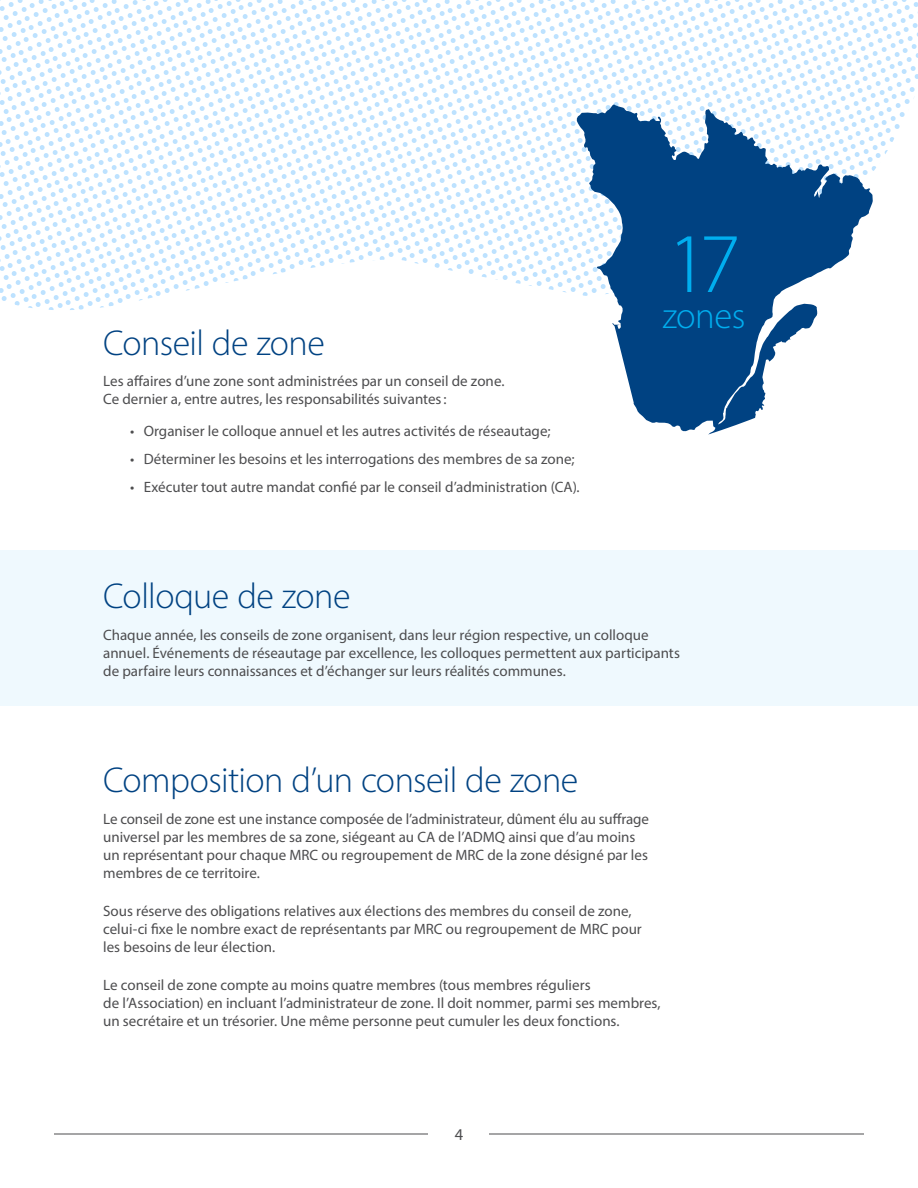
<style>
.page{position:relative;width:918px;height:1188px;background:#fff}
.page>*{position:absolute;margin:0;border:0;box-sizing:border-box;transform-origin:0 0}
.t1{font:300 85.5px "Myriad Pro";color:#00aeef}
.t2{font:300 36.6px "Myriad Pro";letter-spacing:-.015em;color:#00aeef}
.t3{font:300 36px "Myriad Pro";letter-spacing:-.015em;color:#004282}
.t4{font:16.5px "Myriad Pro";color:#4d4d4f}
.t5{font:15px/18px "Myriad Pro";color:#4d4d4f}
</style>
<div class="page">
<hr style="left:54px;top:1134px;width:810px;height:1px;background:#4d4d4f">
<div style="left:429px;top:1117px;width:60px;height:34px;background:#fff"></div>
<div style="left:0;top:550px;width:918px;height:155px;background:#eff9fe"></div>
<svg style="left:0;top:0;width:918px;height:310px"></svg>
<svg style="left:577px;top:104px;width:296px;height:331px;fill:#004282"></svg>
<h3 class="t3" style="left:103px;top:321px;width:223px">Conseil de zone</h3>
<p class="t5" style="left:103px;top:372px;width:403px">Les affaires d’une zone sont administrées par un conseil de zone.<br>Ce dernier a, entre autres, les responsabilités suivantes:</p>
<p class="t5" style="left:130px;top:421px;width:422px">• Organiser le colloque annuel et les autres activités de réseautage;</p>
<p class="t5" style="left:130px;top:449px;width:446px">• Déterminer les besoins et les interrogations des membres de sa zone;</p>
<p class="t5" style="left:130px;top:478px;width:451px">• Exécuter tout autre mandat confié par le conseil d’administration (CA).</p>
<h1 class="t1" style="left:667px;top:212px;width:75px">17</h1>
<h2 class="t2" style="left:662px;top:294px;width:84px">zones</h2>
<h3 class="t3" style="left:103px;top:575px;width:249px">Colloque de zone</h3>
<p class="t5" style="left:103px;top:625px;width:578px">Chaque année, les conseils de zone organisent, dans leur région respective, un colloque annuel. Événements de réseautage par excellence, les colloques permettent aux participants de parfaire leurs connaissances et d’échanger sur leurs réalités communes.</p>
<h3 class="t3" style="left:103px;top:758px;width:477px">Composition d’un conseil de zone</h3>
<p class="t5" style="left:103px;top:809px;width:547px">Le conseil de zone est une instance composée de l’administrateur, dûment élu au suffrage universel par les membres de sa zone, siégeant au CA de l’ADMQ ainsi que d’au moins un représentant pour chaque MRC ou regroupement de MRC de la zone désigné par les membres de ce territoire.</p>
<p class="t5" style="left:103px;top:901px;width:540px">Sous réserve des obligations relatives aux élections des membres du conseil de zone, celui-ci fixe le nombre exact de représentants par MRC ou regroupement de MRC pour les besoins de leur élection.</p>
<p class="t5" style="left:103px;top:976px;width:559px">Le conseil de zone compte au moins quatre membres (tous membres réguliers<br>de l’Association) en incluant l’administrateur de zone. Il doit nommer, parmi ses membres, un secrétaire et un trésorier. Une même personne peut cumuler les deux fonctions.</p>
<p class="t4" style="left:455px;top:1124px;width:10px">4</p>
</div>
